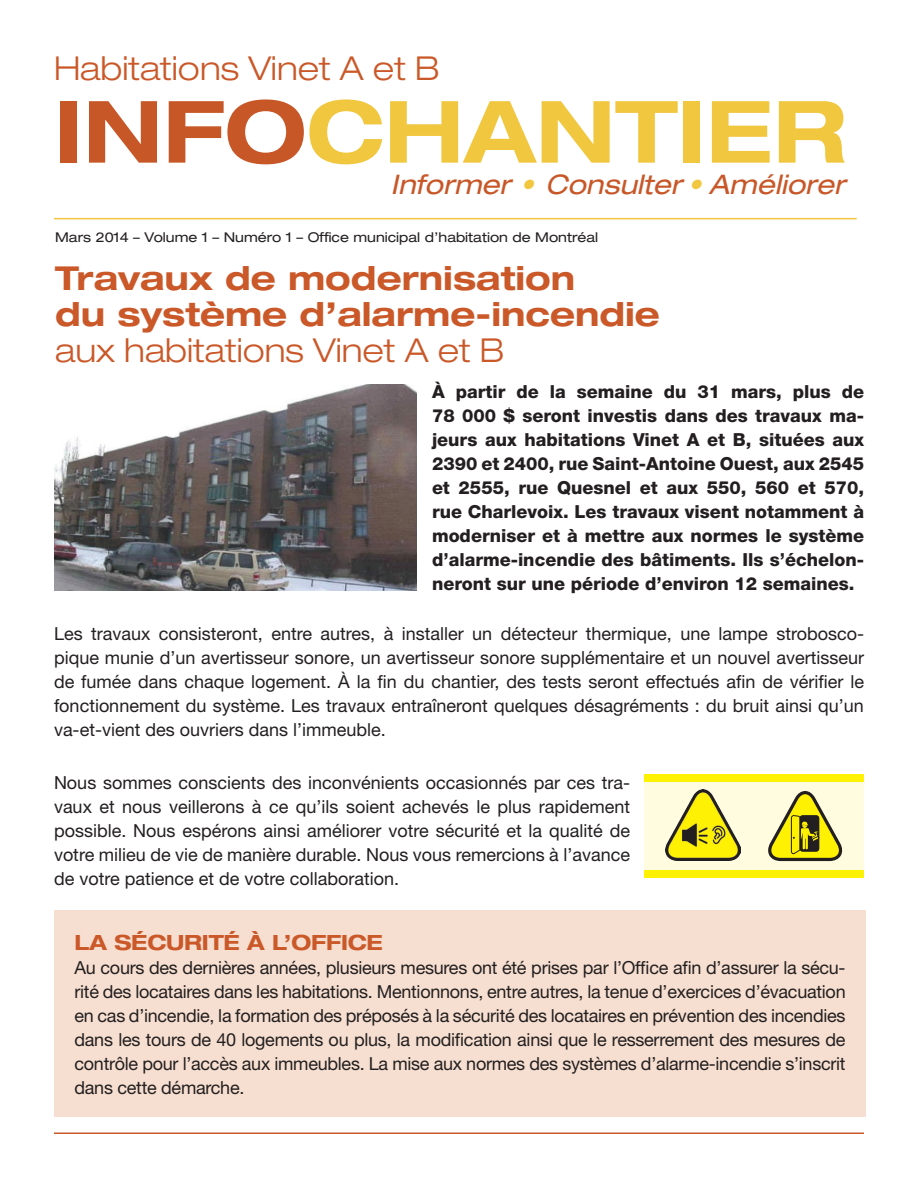
<style>
.page{position:relative;width:918px;height:1188px;background:#fff}
.page>*{position:absolute;margin:0;border:0;box-sizing:border-box;transform-origin:0 0}
.t1{font:700 expanded 86.1px "Helvetica Neue";color:#f1c740}
.t2{font:700 expanded 33px/36px "Helvetica Neue";color:#ca5828}
.t3{font:300 expanded 33px "Helvetica Neue";color:#ca5828}
.t4{font:italic expanded 27px "Helvetica Neue";color:#c85728}
.t5{font:700 expanded 21px "Helvetica Neue";letter-spacing:-.01em;color:#ca5828}
.t6{font:18px/24px "Helvetica Neue";color:#231f20;text-align:justify}
.t7{font:800 18px/24px "Helvetica Neue";color:#231f20;text-align:justify}
.t8{font:expanded 13.5px "Helvetica Neue";color:#231f20}
.s1{color:#c85728}
.s2{color:#f1c740}
</style>
<div class="page">
<hr style="left:54px;top:1132px;width:810px;height:2px;background:#ca5828">
<div style="left:644px;top:782px;width:220px;height:92px;background:#fffce0"></div>
<div style="left:644px;top:775px;width:220px;height:7px;background:#fff101"></div>
<div style="left:644px;top:870px;width:220px;height:8px;background:#fff101"></div>
<img style="left:665px;top:789px;width:76px;height:72px">
<svg style="left:768px;top:791px;width:74px;height:70px"></svg>
<img style="left:54px;top:385px;width:362px;height:206px">
<div style="left:54px;top:910px;width:811px;height:207px;background:#f6dfd0"></div>
<hr style="left:54px;top:218px;width:803px;height:1px;background:#f1c740">
<h2 class="t3" style="left:54px;top:48px;width:387px">Habitations Vinet A et B</h2>
<h1 class="t1" style="left:55px;top:78px;width:793px"><span class="s1">INFO</span>CHANTIER</h1>
<h3 class="t4" style="left:391px;top:168px;width:463px">Informer <span class="s2">•</span> Consulter<span class="s2">•</span> Améliorer</h3>
<p class="t8" style="left:55px;top:229px;width:545px">Mars 2014 – Volume 1 – Numéro 1 – Office municipal d’habitation de Montréal</p>
<h2 class="t2" style="left:55px;top:260px;width:606px">Travaux de modernisation<br>du système d’alarme-incendie</h2>
<h2 class="t3" style="left:55px;top:331px;width:451px">aux habitations Vinet A et B</h2>
<p class="t7" style="left:432px;top:380px;width:434px">À partir de la semaine du 31 mars, plus de 78 000 $ seront investis dans des travaux ma&shy;jeurs aux habitations Vinet A et B, situées aux 2390 et 2400, rue Saint-Antoine Ouest, aux 2545 et 2555, rue Quesnel et aux 550, 560 et 570, rue Charlevoix. Les travaux visent notamment à moderniser et à mettre aux normes le système d’alarme-incendie des bâtiments. Ils s’échelon&shy;neront sur une période d’environ 12 semaines.</p>
<p class="t6" style="left:54px;top:622px;width:812px">Les travaux consisteront, entre autres, à installer un détecteur thermique, une lampe strobosco&shy;pique munie d’un avertisseur sonore, un avertisseur sonore supplémentaire et un nouvel avertisseur de fumée dans chaque logement. À la fin du chantier, des tests seront effectués afin de vérifier le fonctionnement du système. Les travaux entraîneront quelques désagréments : du bruit ainsi qu’un va-et-vient des ouvriers dans l’immeuble.</p>
<p class="t6" style="left:54px;top:770px;width:578px">Nous sommes conscients des inconvénients occasionnés par ces tra&shy;vaux et nous veillerons à ce qu’ils soient achevés le plus rapidement possible. Nous espérons ainsi améliorer votre sécurité et la qualité de votre milieu de vie de manière durable. Nous vous remercions à l’avance de votre patience et de votre collaboration.</p>
<p class="t5" style="left:75px;top:930px;width:310px">LA SÉCURITÉ À L’OFFICE</p>
<p class="t6" style="left:75px;top:956px;width:773px">Au cours des dernières années, plusieurs mesures ont été prises par l’Office afin d’assurer la sécu&shy;rité des locataires dans les habitations. Mentionnons, entre autres, la tenue d’exercices d’évacuation en cas d’incendie, la formation des préposés à la sécurité des locataires en prévention des incendies dans les tours de 40 logements ou plus, la modification ainsi que le resserrement des mesures de contrôle pour l’accès aux immeubles. La mise aux normes des systèmes d’alarme-incendie s’inscrit dans cette démarche.</p>
</div>
